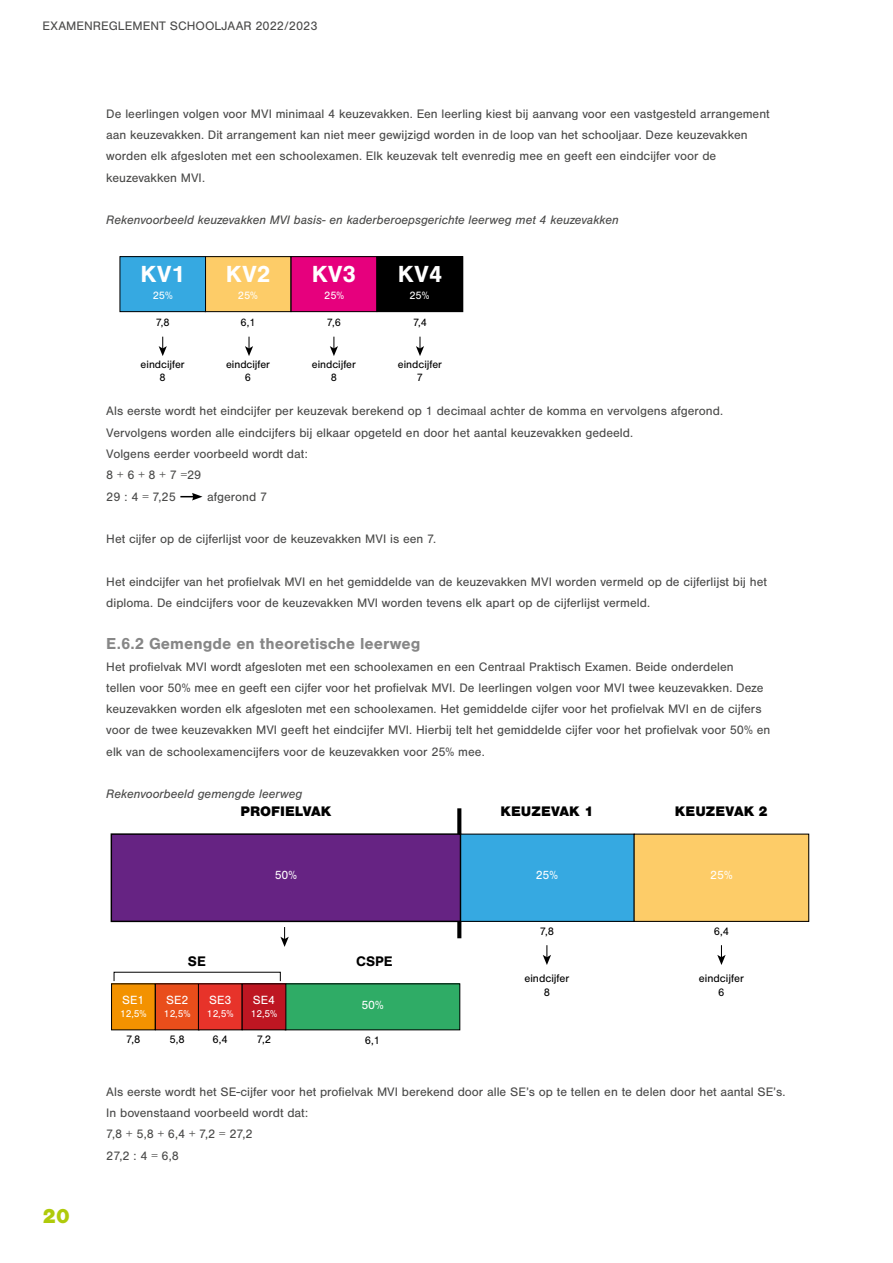
<style>
.page{position:relative;width:893px;height:1263px;background:#fff}
.page>*{position:absolute;margin:0;border:0;box-sizing:border-box;transform-origin:0 0}
.t1{font:700 24.15px "Nimbus San";letter-spacing:.015em;color:#fff}
.t2{font:900 21px "Nimbus San";color:#afca0b}
.t3{font:700 16.5px "Nimbus San";color:#878787}
.t4{font:900 14.4px "Nimbus San";color:#000}
.t5{font:700 14.4px "Nimbus San";color:#000}
.t6{font:12.75px/21.3px "Nimbus San";color:#4a4a49}
.t7{font:italic 12.75px "Nimbus San";color:#4a4a49}
.t8{font:12.3px "Nimbus San";color:#fff}
.t9{font:11.25px/13.5px "Nimbus San";color:#000;text-align:center}
.t10{font:11.1px/13.4px "Nimbus San";color:#000;text-align:center}
.t11{font:11.1px "Nimbus San";color:#fff}
.t12{font:10.2px "Nimbus San";color:#fff}
</style>
<div class="page">
<div style="left:205px;top:257px;width:86px;height:55px;background:#fdcc68"></div>
<div style="left:205px;top:256px;width:86px;height:56px;border:1px solid #000"></div>
<div style="left:120px;top:257px;width:86px;height:55px;background:#36a9e1"></div>
<div style="left:120px;top:256px;width:86px;height:56px;border:1px solid #000"></div>
<svg style="left:159px;top:337px;width:8px;height:19px"></svg>
<svg style="left:245px;top:337px;width:8px;height:19px"></svg>
<div style="left:291px;top:257px;width:86px;height:55px;background:#e6007d"></div>
<div style="left:291px;top:256px;width:86px;height:56px;border:1px solid #000"></div>
<svg style="left:330px;top:337px;width:8px;height:19px"></svg>
<div style="left:377px;top:257px;width:86px;height:55px;background:#000"></div>
<div style="left:377px;top:256px;width:86px;height:56px;border:1px solid #000"></div>
<svg style="left:416px;top:337px;width:8px;height:19px"></svg>
<svg style="left:180px;top:493px;width:22px;height:7px"></svg>
<div style="left:285px;top:984px;width:175px;height:46px;background:#2fac66"></div>
<div style="left:112px;top:984px;width:43px;height:46px;background:#f39200"></div>
<div style="left:155px;top:984px;width:44px;height:46px;background:#e94e1b"></div>
<div style="left:155px;top:983px;width:44px;height:47px;border:1px solid #000"></div>
<div style="left:198px;top:984px;width:44px;height:46px;background:#e7332a"></div>
<div style="left:242px;top:984px;width:44px;height:46px;background:#be1622"></div>
<svg style="left:457px;top:808px;width:4px;height:130px"></svg>
<div style="left:460px;top:834px;width:174px;height:87px;background:#36a9e1"></div>
<div style="left:459px;top:833px;width:176px;height:89px;border:1px solid #000"></div>
<div style="left:111px;top:834px;width:349px;height:87px;background:#662383"></div>
<div style="left:111px;top:833px;width:350px;height:89px;border:1px solid #000"></div>
<div style="left:634px;top:834px;width:175px;height:87px;background:#fdcc68"></div>
<div style="left:634px;top:833px;width:175px;height:89px;border:1px solid #000"></div>
<svg style="left:280px;top:927px;width:9px;height:20px"></svg>
<svg style="left:543px;top:945px;width:8px;height:20px"></svg>
<svg style="left:717px;top:945px;width:9px;height:20px"></svg>
<p class="t6" style="left:43px;top:15px;width:276px">EXAMENREGLEMENT SCHOOLJAAR 2022/2023</p>
<p class="t6" style="left:106px;top:103px;width:665px">De leerlingen volgen voor MVI minimaal 4 keuzevakken. Een leerling kiest bij aanvang voor een vastgesteld arrangement aan keuzevakken. Dit arrangement kan niet meer gewijzigd worden in de loop van het schooljaar. Deze keuzevakken worden elk afgesloten met een schoolexamen. Elk keuzevak telt evenredig mee en geeft een eindcijfer voor de keuzevakken MVI.</p>
<p class="t7" style="left:106px;top:213px;width:514px">Rekenvoorbeeld keuzevakken MVI basis- en kaderberoepsgerichte leerweg met 4 keuzevakken</p>
<h1 class="t1" style="left:226px;top:261px;width:46px">KV2</h1>
<h1 class="t1" style="left:312px;top:261px;width:46px">KV3</h1>
<h1 class="t1" style="left:398px;top:261px;width:46px">KV4</h1>
<h1 class="t1" style="left:141px;top:261px;width:46px">KV1</h1>
<p class="t10" style="left:156px;top:316px;width:15px">7,8</p>
<p class="t10" style="left:141px;top:358px;width:46px">eindcijfer<br>8</p>
<p class="t11" style="left:153px;top:289px;width:22px">25%</p>
<p class="t11" style="left:238px;top:289px;width:22px">25%</p>
<p class="t11" style="left:324px;top:289px;width:22px">25%</p>
<p class="t11" style="left:409px;top:289px;width:22px">25%</p>
<p class="t10" style="left:240px;top:316px;width:17px">6,1</p>
<p class="t10" style="left:327px;top:316px;width:15px">7,6</p>
<p class="t10" style="left:413px;top:316px;width:15px">7,4</p>
<p class="t10" style="left:226px;top:358px;width:46px">eindcijfer<br>6</p>
<p class="t10" style="left:312px;top:358px;width:46px">eindcijfer<br>8</p>
<p class="t10" style="left:398px;top:358px;width:46px">eindcijfer<br>7</p>
<p class="t6" style="left:106px;top:401px;width:618px">Als eerste wordt het eindcijfer per keuzevak berekend op 1 decimaal achter de komma en vervolgens afgerond.<br>Vervolgens worden alle eindcijfers bij elkaar opgeteld en door het aantal keuzevakken gedeeld.<br>Volgens eerder voorbeeld wordt dat:<br>8 + 6 + 8 + 7 =29<br>29 : 4 = 7,25</p>
<p class="t6" style="left:207px;top:486px;width:62px">afgerond 7</p>
<p class="t6" style="left:106px;top:528px;width:331px">Het cijfer op de cijferlijst voor de keuzevakken MVI is een 7.</p>
<p class="t6" style="left:106px;top:571px;width:662px">Het eindcijfer van het profielvak MVI en het gemiddelde van de keuzevakken MVI worden vermeld op de cijferlijst bij het diploma. De eindcijfers voor de keuzevakken MVI worden tevens elk apart op de cijferlijst vermeld.</p>
<p class="t3" style="left:106px;top:635px;width:316px">E.6.2 Gemengde en theoretische leerweg</p>
<p class="t6" style="left:106px;top:656px;width:665px">Het profielvak MVI wordt afgesloten met een schoolexamen en een Centraal Praktisch Examen. Beide onderdelen<br>tellen voor 50% mee en geeft een cijfer voor het profielvak MVI. De leerlingen volgen voor MVI twee keuzevakken. Deze keuzevakken worden elk afgesloten met een schoolexamen. Het gemiddelde cijfer voor het profielvak MVI en de cijfers voor de twee keuzevakken MVI geeft het eindcijfer MVI. Hierbij telt het gemiddelde cijfer voor het profielvak voor 50% en elk van de schoolexamencijfers voor de keuzevakken voor 25% mee.</p>
<p class="t7" style="left:106px;top:787px;width:197px">Rekenvoorbeeld gemengde leerweg</p>
<p class="t4" style="left:240px;top:803px;width:92px">PROFIELVAK</p>
<p class="t8" style="left:275px;top:868px;width:24px">50%</p>
<p class="t8" style="left:122px;top:993px;width:24px">SE1</p>
<p class="t12" style="left:120px;top:1008px;width:28px">12,5%</p>
<p class="t9" style="left:126px;top:1033px;width:16px">7,8</p>
<p class="t5" style="left:188px;top:953px;width:19px">SE</p>
<p class="t5" style="left:356px;top:953px;width:38px">CSPE</p>
<p class="t8" style="left:166px;top:993px;width:24px">SE2</p>
<p class="t12" style="left:164px;top:1008px;width:28px">12,5%</p>
<p class="t9" style="left:170px;top:1033px;width:17px">5,8</p>
<p class="t8" style="left:209px;top:993px;width:24px">SE3</p>
<p class="t12" style="left:207px;top:1008px;width:28px">12,5%</p>
<p class="t9" style="left:213px;top:1033px;width:17px">6,4</p>
<p class="t8" style="left:253px;top:993px;width:24px">SE4</p>
<p class="t12" style="left:251px;top:1008px;width:28px">12,5%</p>
<p class="t9" style="left:257px;top:1033px;width:16px">7,2</p>
<p class="t8" style="left:361px;top:998px;width:24px">50%</p>
<p class="t9" style="left:365px;top:1034px;width:17px">6,1</p>
<p class="t4" style="left:500px;top:803px;width:94px">KEUZEVAK 1</p>
<p class="t4" style="left:675px;top:803px;width:94px">KEUZEVAK 2</p>
<p class="t8" style="left:536px;top:868px;width:24px">25%</p>
<p class="t8" style="left:710px;top:868px;width:24px">25%</p>
<p class="t9" style="left:540px;top:924px;width:16px">7,8</p>
<p class="t9" style="left:524px;top:972px;width:47px">eindcijfer<br>8</p>
<p class="t9" style="left:714px;top:924px;width:17px">6,4</p>
<p class="t9" style="left:699px;top:972px;width:47px">eindcijfer<br>6</p>
<h2 class="t2" style="left:43px;top:1204px;width:29px">20</h2>
<p class="t6" style="left:106px;top:1081px;width:681px">Als eerste wordt het SE-cijfer voor het profielvak MVI berekend door alle SE’s op te tellen en te delen door het aantal SE’s.<br>In bovenstaand voorbeeld wordt dat:<br>7,8 + 5,8 + 6,4 + 7,2 = 27,2<br>27,2 : 4 = 6,8</p>
</div>
